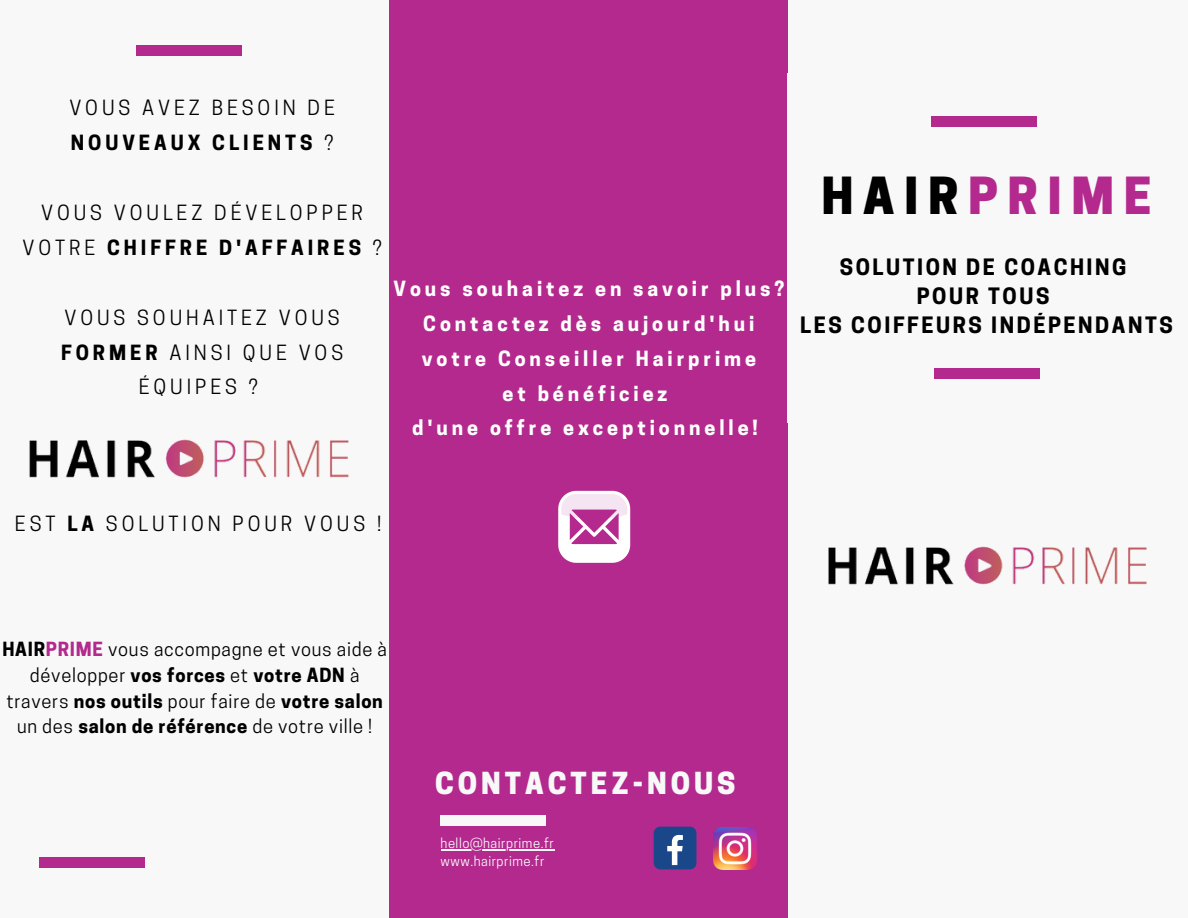
<style>
.page{position:relative;width:1188px;height:918px;background:#f8f8f8}
.page>*{position:absolute;margin:0;border:0;box-sizing:border-box;transform-origin:0 0}
.t1{font:800 48px "Cooper Hewitt";letter-spacing:.2em;color:#b3298d}
.t2{font:800 28.5px "Cooper Hewitt";letter-spacing:.14em;color:#f8f8f8}
.t3{font:700 21.15px "Cooper Hewitt";letter-spacing:.12em;color:#000}
.t4{font:19.65px/34.8px "Cooper Hewitt";letter-spacing:.2em;color:#000;text-align:center}
.t5{font:700 19.65px/34.8px "Cooper Hewitt";letter-spacing:.2em;color:#fff;text-align:center}
.t6{font:18.3px/25.7px "Cooper Hewitt";letter-spacing:.04em;color:#000;text-align:center}
.t7{font:13.05px "Cooper Hewitt";letter-spacing:.04em;color:#f8f8f8}
.s1{font-weight:700}
.s2{color:#000}
.s3{font-weight:700;color:#b3298d}
</style>
<div class="page">
<div style="left:389px;top:0;width:399px;height:918px;background:#b3298d"></div>
<div style="left:136px;top:45px;width:106px;height:10px;background:#b3298d"></div>
<div style="left:39px;top:857px;width:106px;height:10px;background:#b3298d"></div>
<hr style="left:441px;top:849px;width:113px;height:1px;background:#f8f8f8">
<div style="left:441px;top:816px;width:105px;height:10px;background:#f8f8f8"></div>
<div style="left:934px;top:369px;width:106px;height:10px;background:#b3298d"></div>
<div style="left:931px;top:116px;width:105px;height:10px;background:#b3298d"></div>
<div style="left:654px;top:827px;width:42px;height:42px;background:#1a4789;border-radius:6px"></div>
<svg style="left:667px;top:835px;width:16px;height:30px"></svg>
<img style="left:714px;top:827px;width:42px;height:43px">
<img style="left:828px;top:546px;width:319px;height:39px">
<img style="left:29px;top:439px;width:320px;height:39px">
<svg style="left:558px;top:491px;width:72px;height:72px"></svg>
<p class="t4" style="left:69px;top:93px;width:267px;text-align:left">VOUS AVEZ BESOIN DE<br><span class="s1">NOUVEAUX CLIENTS</span> ?</p>
<p class="t4" style="left:22px;top:198px;width:361px">VOUS VOULEZ DÉVELOPPER<br>VOTRE <span class="s1">CHIFFRE D'AFFAIRES</span> ?</p>
<p class="t4" style="left:61px;top:302px;width:284px">VOUS SOUHAITEZ VOUS<br><span class="s1">FORMER</span> AINSI QUE VOS<br>ÉQUIPES ?</p>
<p class="t5" style="left:393px;top:274px;width:392px">Vous souhaitez en savoir plus?<br>Contactez dès aujourd'hui votre Conseiller Hairprime</p>
<p class="t5" style="left:503px;top:378px;width:166px">et bénéficiez</p>
<p class="t5" style="left:412px;top:413px;width:347px">d'une offre exceptionnelle!</p>
<p class="t1" style="left:821px;top:178px;width:332px"><span class="s2">HAIR</span>PRIME</p>
<p class="t3" style="left:840px;top:260px;width:288px">SOLUTION DE COACHING</p>
<p class="t3" style="left:917px;top:289px;width:134px">POUR TOUS</p>
<p class="t3" style="left:800px;top:318px;width:374px">LES COIFFEURS INDÉPENDANTS</p>
<p class="t4" style="left:15px;top:508px;width:368px">EST <span class="s1">LA</span> SOLUTION POUR VOUS !</p>
<p class="t6" style="left:2px;top:639px;width:386px"><span class="s1">HAIR</span><span class="s3">PRIME</span> vous accompagne et vous aide à développer <span class="s1">vos forces</span> et <span class="s1">votre ADN</span> à travers <span class="s1">nos outils</span> pour faire de <span class="s1">votre salon </span>un des <span class="s1">salon de référence</span> de votre ville !</p>
<p class="t2" style="left:435px;top:773px;width:302px">CONTACTEZ-NOUS</p>
<p class="t7" style="left:441px;top:838px;width:115px">hello@hairprime.fr</p>
<p class="t7" style="left:441px;top:856px;width:105px">www.hairprime.fr</p>
</div>
